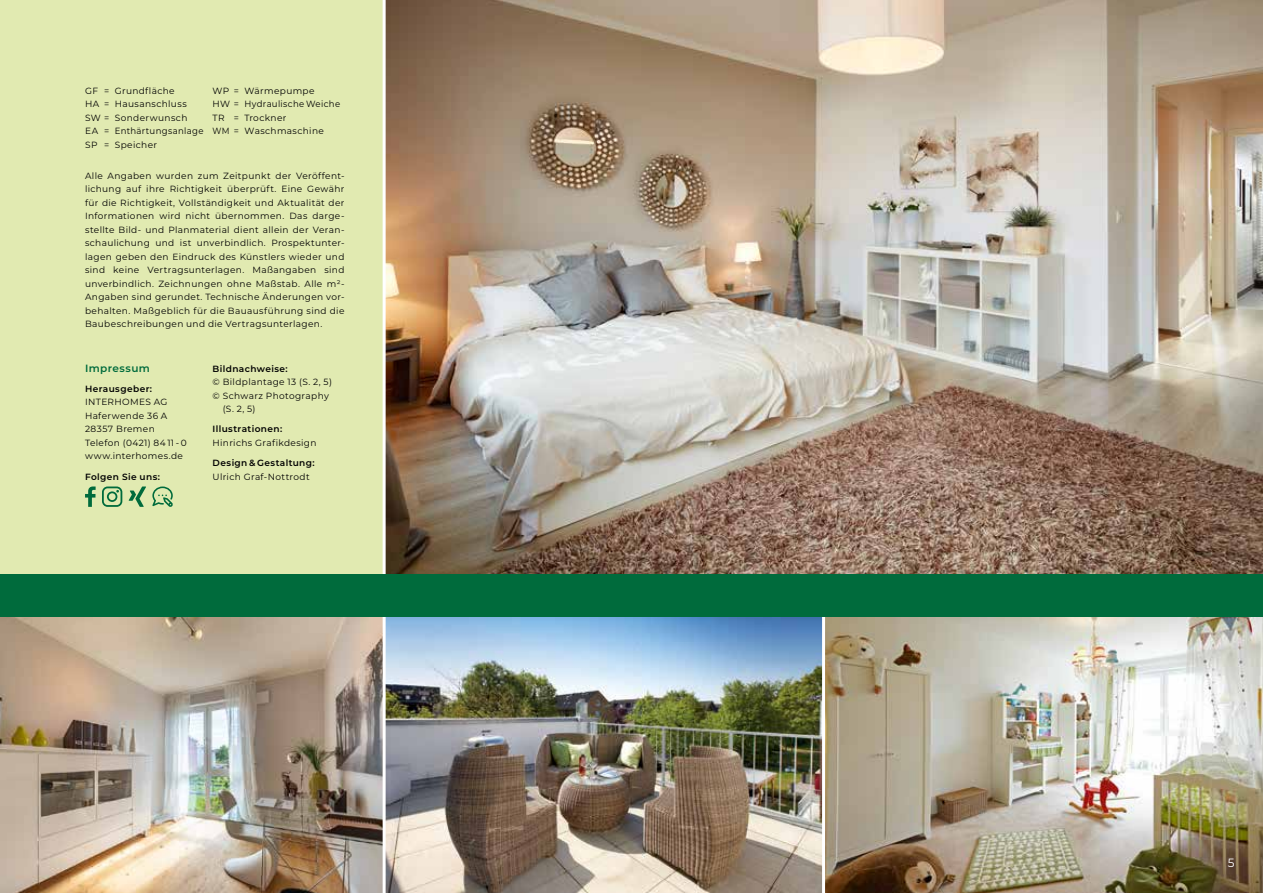
<style>
.page{position:relative;width:1263px;height:893px;background:#fff}
.page>*{position:absolute;margin:0;border:0;box-sizing:border-box;transform-origin:0 0}
.t1{font:12px "Montserrat";color:#fff}
.t2{font:600 10.5px "Montserrat";letter-spacing:.04em;color:#006b3c}
.t3{font:9px/13.5px "Montserrat";letter-spacing:.04em;color:#000}
.t4{font:600 9px "Montserrat";letter-spacing:.045em;color:#000}
</style>
<div class="page">
<div style="left:0;top:0;width:386px;height:893px;background:#e1eab1"></div>
<img style="left:386px;top:617px;width:436px;height:276px">
<img style="left:0;top:617px;width:383px;height:276px">
<img style="left:825px;top:617px;width:437px;height:276px">
<img style="left:386px;top:0;width:876px;height:574px">
<hr style="left:383px;top:0;width:3px;height:893px;background:#fff">
<div style="left:0;top:574px;width:1263px;height:43px;background:#006b3c"></div>
<hr style="left:1262px;top:0;width:1px;height:893px;background:#e1eab1">
<hr style="left:1262px;top:0;width:1px;height:574px;background:#fff">
<hr style="left:1262px;top:574px;width:1px;height:43px;background:#006b3c">
<svg style="left:152px;top:486px;width:21px;height:21px"></svg>
<svg style="left:129px;top:486px;width:17px;height:21px"></svg>
<svg style="left:102px;top:486px;width:20px;height:21px"></svg>
<svg style="left:85px;top:486px;width:11px;height:21px"></svg>
<p class="t3" style="left:85px;top:83px;width:120px">GF = Grundfläche<br>HA = Hausanschluss<br>SW = Sonderwunsch<br>EA = Enthärtungsanlage<br>SP = Speicher</p>
<p class="t3" style="left:213px;top:83px;width:129px">WP = Wärmepumpe<br>HW = Hydraulische Weiche<br>TR = Trockner<br>WM = Waschmaschine</p>
<p class="t3" style="left:85px;top:169px;width:261px;text-align:justify">Alle Angaben wurden zum Zeitpunkt der Veröffent&shy;lichung auf ihre Richtigkeit überprüft. Eine Gewähr für die Richtigkeit, Vollständigkeit und Aktualität der Informationen wird nicht übernommen. Das darge&shy;stellte Bild- und Planmaterial dient allein der Veran&shy;schaulichung und ist unverbindlich. Prospektunter&shy;lagen geben den Eindruck des Künstlers wieder und sind keine Vertragsunterlagen. Maßangaben sind unverbindlich. Zeichnungen ohne Maßstab. Alle m²- Angaben sind gerundet. Technische Änderungen vor&shy;behalten. Maßgeblich für die Bauausführung sind die Baubeschreibungen und die Vertragsunterlagen.</p>
<p class="t2" style="left:85px;top:360px;width:66px">Impressum</p>
<p class="t4" style="left:85px;top:382px;width:69px">Herausgeber:</p>
<p class="t3" style="left:85px;top:395px;width:103px">INTERHOMES AG<br>Haferwende 36 A<br>28357 Bremen<br>Telefon (0421) 84 11 - 0 www.interhomes.de</p>
<p class="t4" style="left:85px;top:470px;width:76px">Folgen Sie uns:</p>
<p class="t4" style="left:213px;top:362px;width:77px">Bildnachweise:</p>
<p class="t3" style="left:213px;top:375px;width:121px">© Bildplantage 13 (S. 2, 5)</p>
<p class="t3" style="left:213px;top:388px;width:118px">© Schwarz Photography</p>
<p class="t3" style="left:223px;top:402px;width:34px">(S. 2, 5)</p>
<p class="t4" style="left:213px;top:423px;width:71px">Illustrationen:</p>
<p class="t3" style="left:213px;top:435px;width:105px">Hinrichs Grafikdesign</p>
<p class="t4" style="left:213px;top:456px;width:104px">Design &amp; Gestaltung:</p>
<p class="t3" style="left:213px;top:469px;width:99px">Ulrich Graf-Nottrodt</p>
<h1 class="t1" style="left:1228px;top:854px;width:8px">5</h1>
</div>
